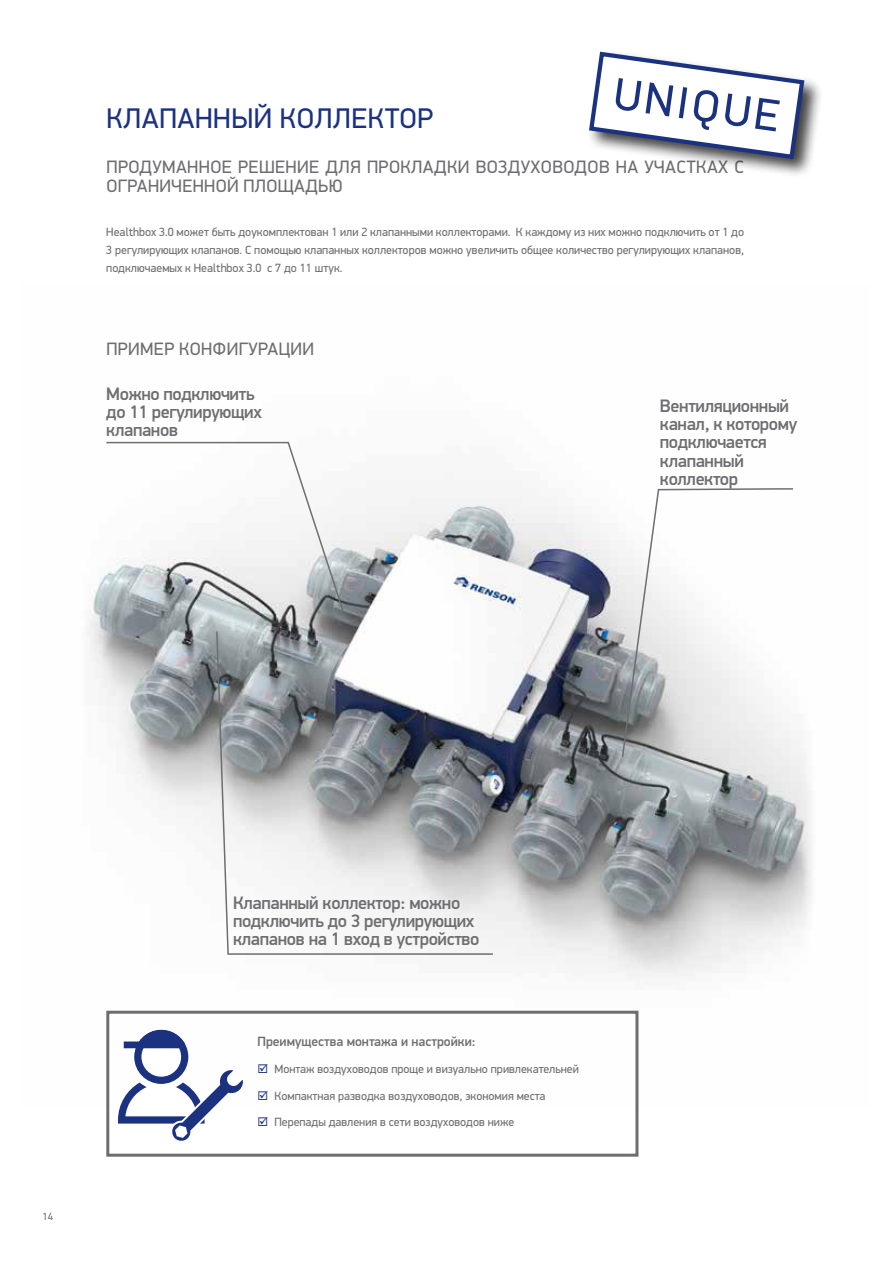
<style>
.page{position:relative;width:893px;height:1263px;background:#fff}
.page>*{position:absolute;margin:0;border:0;box-sizing:border-box;transform-origin:0 0}
.t1{font:45px "PF Din Display Pro";color:#1b3281}
.t2{font:28.5px "PF Din Display Pro";letter-spacing:.02em;color:#1b3281}
.t3{font:500 18.15px/18.1px "PF Din Display Pro";letter-spacing:-.02em;color:#6d6e71}
.t4{font:18px/19.5px "PF Din Display Pro";letter-spacing:.02em;color:#6d6e71}
.t5{font:500 13.5px "PF Din Display Pro";color:#6d6e71}
.t6{font:12px/18px "PF Din Display Pro";color:#6d6e71;text-align:justify}
.t7{font:10.5px "PF Din Display Pro";color:#6d6e71}
.s1{color:#1f357f}
</style>
<div class="page">
<img style="left:87px;top:497px;width:725px;height:610px">
<svg style="left:105px;top:441px;width:240px;height:171px"></svg>
<svg style="left:215px;top:630px;width:279px;height:325px"></svg>
<div style="left:586px;top:49px;width:238px;height:129px;background:#000;opacity:.75"></div>
<svg style="left:587px;top:49px;width:220px;height:112px"></svg>
<div style="left:106px;top:1011px;width:532px;height:146px;border:3px solid #6d6e71"></div>
<svg style="left:118px;top:1030px;width:127px;height:111px"></svg>
<svg style="left:621px;top:488px;width:173px;height:271px"></svg>
<h1 class="t1" style="left:618px;top:67px;width:168px;rotate:8deg">UNIQUE</h1>
<h2 class="t2" style="left:107px;top:101px;width:328px">КЛАПАННЫЙ КОЛЛЕКТОР</h2>
<h3 class="t4" style="left:106px;top:157px;width:639px">ПРОДУМАННОЕ РЕШЕНИЕ ДЛЯ ПРОКЛАДКИ ВОЗДУХОВОДОВ НА УЧАСТКАХ С<br>ОГРАНИЧЕННОЙ ПЛОЩАДЬЮ</h3>
<p class="t6" style="left:106px;top:223px;width:639px">Healthbox 3.0 может быть доукомплектован 1 или 2 клапанными коллекторами. К каждому из них можно подключить от 1 до 3 регулирующих клапанов. С помощью клапанных коллекторов можно увеличить общее количество регулирующих клапанов, подключаемых к Healthbox 3.0 с 7 до 11 штук.</p>
<h3 class="t4" style="left:106px;top:339px;width:209px">ПРИМЕР КОНФИГУРАЦИИ</h3>
<h3 class="t3" style="left:106px;top:385px;width:157px">Можно подключить до 11 регулирующих клапанов</h3>
<h3 class="t3" style="left:660px;top:397px;width:139px">Вентиляционный канал, к которому подключается клапанный коллектор</h3>
<p class="t7" style="left:43px;top:1210px;width:12px">14</p>
<h3 class="t3" style="left:233px;top:894px;width:248px">Клапанный коллектор: можно подключить до 3 регулирующих клапанов на 1 вход в устройство</h3>
<p class="t5" style="left:257px;top:1033px;width:220px">Преимущества монтажа и настройки:</p>
<p class="t6" style="left:257px;top:1060px;width:323px"><span class="s1">☑</span> Монтаж воздуховодов проще и визуально привлекательней</p>
<p class="t6" style="left:257px;top:1087px;width:289px"><span class="s1">☑</span> Компактная разводка воздуховодов, экономия места</p>
<p class="t6" style="left:257px;top:1113px;width:258px"><span class="s1">☑</span> Перепады давления в сети воздуховодов ниже</p>
</div>
